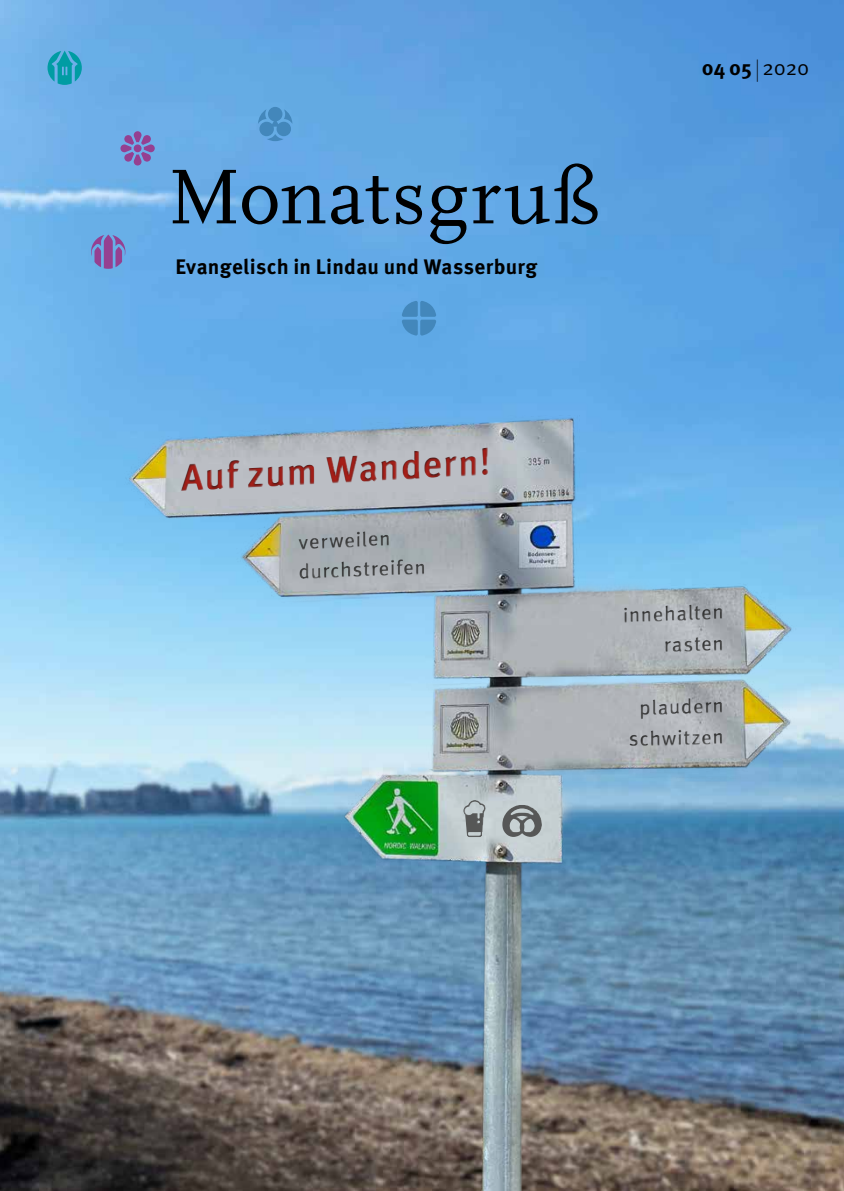
<style>
.page{position:relative;width:844px;height:1191px;background:#fff}
.page>*{position:absolute;margin:0;border:0;box-sizing:border-box;transform-origin:0 0}
.t1{font:81.02px "Scala LF";letter-spacing:.015em;color:#000}
.t2{font:700 38.5px "Meta Pro";color:#a51008}
.t3{font:500 21px "Meta Pro";color:#4a4a49}
.t4{font:700 21px "Meta Pro";letter-spacing:.015em;color:#000}
.s1{font-weight:400;font-size:23.1px}
.s2{font-weight:400}
</style>
<div class="page">
<img style="left:0;top:0;width:843px;height:1191px">
<img style="left:26px;top:397px;width:783px;height:794px">
<svg style="left:91px;top:234px;width:34px;height:35px"></svg>
<svg style="left:258px;top:107px;width:34px;height:34px"></svg>
<svg style="left:120px;top:131px;width:35px;height:34px"></svg>
<svg style="left:47px;top:51px;width:35px;height:34px"></svg>
<svg style="left:178px;top:443px;width:312px;height:52px;background:#b4b7bd"></svg>
<svg style="left:620px;top:600px;width:105px;height:26px;background:#a5a9ad"></svg>
<svg style="left:463px;top:800px;width:78px;height:37px;background:#9da3a5"></svg>
<svg style="left:295px;top:526px;width:132px;height:56px;background:#a1a6ab"></svg>
<svg style="left:661px;top:633px;width:64px;height:22px"></svg>
<svg style="left:626px;top:693px;width:99px;height:57px;background:#a9acb1"></svg>
<svg style="left:402px;top:301px;width:34px;height:34px"></svg>
<h1 class="t1" style="left:168px;top:153px;width:434px">Monatsgruß</h1>
<p class="t4" style="left:175px;top:254px;width:363px">Evangelisch in Lindau und Wasserburg</p>
<p class="t4" style="left:701px;top:55px;width:109px">04 05 <span class="s1">|</span> <span class="s2">2020</span></p>
<h2 class="t2" style="left:179px;top:453px;width:312px;rotate:-3deg">Auf zum Wandern!</h2>
<p class="t3" style="left:297px;top:529px;width:94px;rotate:-3deg">verweilen</p>
<p class="t3" style="left:298px;top:558px;width:129px;rotate:-2deg">durchstreifen</p>
<p class="t3" style="left:622px;top:602px;width:103px;rotate:-2deg">innehalten</p>
<p class="t3" style="left:662px;top:632px;width:62px;rotate:-2deg">rasten</p>
<p class="t3" style="left:638px;top:695px;width:86px;rotate:-2deg">plaudern</p>
<p class="t3" style="left:628px;top:725px;width:97px;rotate:-1deg">schwitzen</p>
</div>
